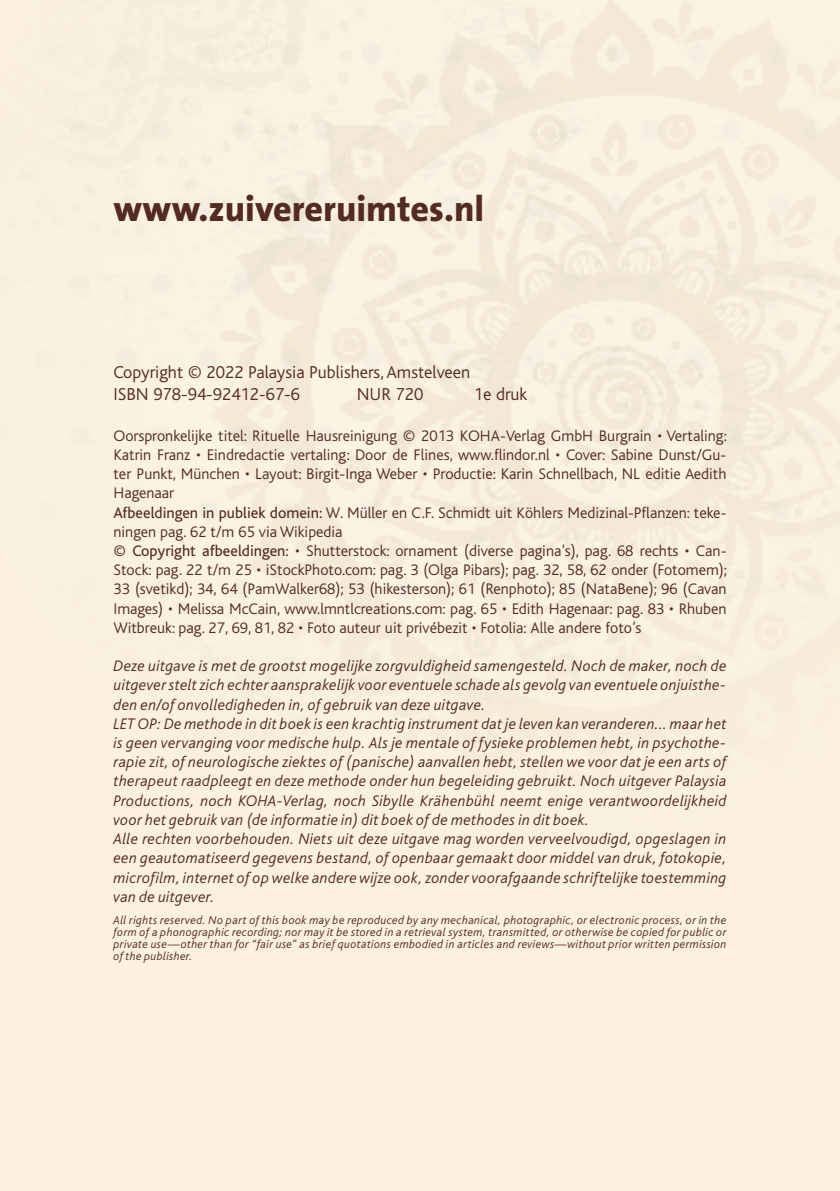
<style>
.page{position:relative;width:840px;height:1191px;background:#fff}
.page>*{position:absolute;margin:0;border:0;box-sizing:border-box;transform-origin:0 0}
.t1{font:800 36px "The Sans B8";color:#542b24}
.t2{font:300 18px/21.6px "Bliss";color:#542b24}
.t3{font:italic 300 16px/19.2px "Bliss";letter-spacing:.02em;color:#542b24}
.t4{font:300 16px/19.2px "Bliss";color:#542b24}
.t5{font:italic 300 12px/12px "Bliss";letter-spacing:.03em;color:#542b24;text-align:justify}
.s1{font-weight:400}
</style>
<div class="page">
<div style="left:0;top:0;width:839px;height:1191px;background:#fbf1de"></div>
<h1 class="t1" style="left:113px;top:189px;width:372px">www.zuivereruimtes.nl</h1>
<p class="t2" style="left:113px;top:361px;width:358px">Copyright © 2022 Palaysia Publishers, Amstelveen<br>ISBN 978-94-92412-67-6</p>
<p class="t2" style="left:356px;top:383px;width:68px">NUR 720</p>
<p class="t2" style="left:473px;top:383px;width:55px">1e druk</p>
<p class="t4" style="left:113px;top:426px;width:614px">Oorspronkelijke titel: Rituelle Hausreinigung © 2013 KOHA-Verlag GmbH Burgrain • Vertaling:<br>Katrin Franz • Eindredactie vertaling: Door de Flines, www.flindor.nl • Cover: Sabine Dunst/Gu&shy;ter Punkt, München • Layout: Birgit-Inga Weber • Productie: Karin Schnellbach, NL editie Aedith Hagenaar<br><span class="s1">Afbeeldingen in publiek domein:</span> W. Müller en C.F. Schmidt uit Köhlers Medizinal-Pflanzen: teke&shy;ningen pag. 62 t/m 65 via Wikipedia<br><span class="s1">© Copyright afbeeldingen:</span> • Shutterstock: ornament (diverse pagina’s), pag. 68 rechts • Can-Stock: pag. 22 t/m 25 • iStockPhoto.com: pag. 3 (Olga Pibars); pag. 32, 58, 62 onder (Fotomem); 33 (svetikd); 34, 64 (PamWalker68); 53 (hikesterson); 61 (Renphoto); 85 (NataBene); 96 (Cavan Images) • Melissa McCain, www.lmntlcreations.com: pag. 65 • Edith Hagenaar: pag. 83 • Rhuben Witbreuk: pag. 27, 69, 81, 82 • Foto auteur uit privébezit • Fotolia: Alle andere foto’s</p>
<p class="t3" style="left:113px;top:657px;width:614px">Deze uitgave is met de grootst mogelijke zorgvuldigheid samengesteld. Noch de maker, noch de uitgever stelt zich echter aansprakelijk voor eventuele schade als gevolg van eventuele onjuisthe&shy;den en/of onvolledigheden in, of gebruik van deze uitgave.<br>LET OP: De methode in dit boek is een krachtig instrument dat je leven kan veranderen... maar het is geen vervanging voor medische hulp. Als je mentale of fysieke problemen hebt, in psychothe&shy;rapie zit, of neurologische ziektes of (panische) aanvallen hebt, stellen we voor dat je een arts of therapeut raadpleegt en deze methode onder hun begeleiding gebruikt. Noch uitgever Palaysia Productions, noch KOHA-Verlag, noch Sibylle Krähenbühl neemt enige verantwoordelijkheid voor het gebruik van (de informatie in) dit boek of de methodes in dit boek.<br>Alle rechten voorbehouden. Niets uit deze uitgave mag worden verveelvoudigd, opgeslagen in een geautomatiseerd gegevens bestand, of openbaar gemaakt door middel van druk, fotokopie, microfilm, internet of op welke andere wijze ook, zonder voorafgaande schriftelijke toestemming van de uitgever.</p>
<p class="t5" style="left:113px;top:914px;width:614px">All rights reserved. No part of this book may be reproduced by any mechanical, photographic, or electronic process, or in the form of a phonographic recording; nor may it be stored in a retrieval system, transmitted, or otherwise be copied for public or private use—other than for “fair use” as brief quotations embodied in articles and reviews—without prior written permission of the publisher.</p>
</div>
